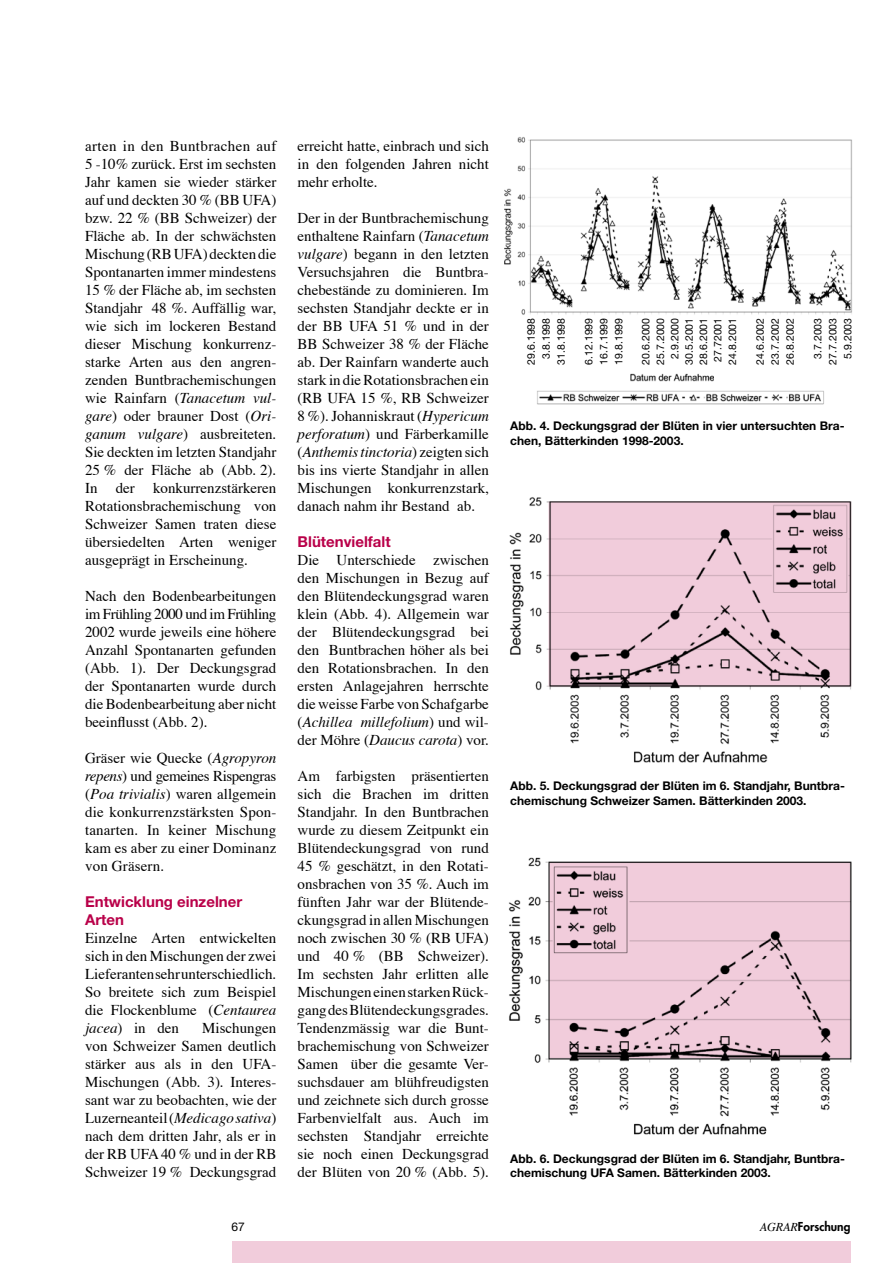
<style>
.page{position:relative;width:893px;height:1263px;background:#fff}
.page>*{position:absolute;margin:0;border:0;box-sizing:border-box;transform-origin:0 0}
.Texte{font:15px/18px "Times";color:#000;text-align:justify}
.Titre_texte{font:700 15px/18px "Helvetica Neue";color:#b90049}
.Légende_photo{font:700 12px/14.4px "Helvetica Neue";color:#000}
.t1{font:800 12px "Futura";color:#000}
.t2{font:12px "Helvetica Neue";color:#000}
.t3{font:10.5px "Helvetica Neue";color:#000}
.s1{font-style:italic}
.s2{font-family:"Times";font-weight:400;font-style:italic}
</style>
<div class="page">
<div style="left:232px;top:1242px;width:618px;height:21px;background:#f1ccdb"></div>
<img style="left:509px;top:497px;width:343px;height:266px">
<img style="left:508px;top:857px;width:344px;height:278px">
<div style="left:549px;top:502px;width:301px;height:184px;background:#f1ccdb"></div>
<div style="left:548px;top:502px;width:303px;height:184px;border:2px solid #f1ccdb"></div>
<div style="left:550px;top:863px;width:300px;height:194px;background:#f1ccdb"></div>
<div style="left:549px;top:862px;width:301px;height:196px;border:2px solid #f1ccdb"></div>
<img style="left:504px;top:137px;width:348px;height:178px">
<img style="left:537px;top:373px;width:287px;height:32px">
<div style="left:715px;top:373px;width:17px;height:9px;background:#fff"></div>
<p class="Texte" style="left:85px;top:137px;width:193px">arten in den Buntbrachen auf 5 -10% zurück. Erst im sechsten Jahr kamen sie wieder stärker auf und deckten 30 % (BB UFA) bzw. 22 % (BB Schweizer) der Fläche ab. In der schwächsten Mischung (RB UFA) deckten die Spontanarten immer mindestens 15 % der Fläche ab, im sechsten Standjahr 48 %. Auffällig war, wie sich im lockeren Bestand dieser Mischung konkurrenz&shy;starke Arten aus den angren&shy;zenden Buntbrachemischungen wie Rainfarn (<span class="s1">Tanacetum vul&shy;gare</span>) oder brauner Dost (<span class="s1">Ori&shy;ganum vulgare</span>) ausbreiteten.<br>Sie deckten im letzten Standjahr 25 % der Fläche ab (Abb. 2).<br>In der konkurrenzstärkeren Rotationsbrachemischung von Schweizer Samen traten diese übersiedelten Arten weniger ausgeprägt in Erscheinung.</p>
<p class="Texte" style="left:85px;top:587px;width:193px">Nach den Bodenbearbeitungen im Frühling 2000 und im Frühling 2002 wurde jeweils eine höhere Anzahl Spontanarten gefunden (Abb. 1). Der Deckungsgrad der Spontanarten wurde durch die Bodenbearbeitung aber nicht beeinflusst (Abb. 2).</p>
<p class="Texte" style="left:85px;top:749px;width:193px">Gräser wie Quecke (<span class="s1">Agropyron repens</span>) und gemeines Rispengras (<span class="s1">Poa trivialis</span>) waren allgemein die konkurrenzstärksten Spon&shy;tanarten. In keiner Mischung kam es aber zu einer Dominanz von Gräsern.</p>
<p class="Titre_texte" style="left:85px;top:892px;width:159px">Entwicklung einzelner<br>Arten</p>
<p class="Texte" style="left:85px;top:928px;width:193px">Einzelne Arten entwickelten sich in den Mischungen der zwei Lieferanten sehr unterschiedlich.<br>So breitete sich zum Beispiel die Flockenblume (<span class="s1">Centaurea jacea</span>) in den</p>
<p class="Texte" style="left:85px;top:1018px;width:193px;text-indent:117px">Mischungen von Schweizer Samen deutlich stärker aus als in den UFA-Mischungen (Abb. 3). Interes&shy;sant war zu beobachten, wie der Luzerneanteil (<span class="s1">Medicago sativa</span>) nach dem dritten Jahr, als er in der RB UFA 40 % und in der RB Schweizer 19 % Deckungsgrad</p>
<p class="Texte" style="left:298px;top:137px;width:193px">erreicht hatte, einbrach und sich in den folgenden Jahren nicht mehr erholte.</p>
<p class="Texte" style="left:298px;top:209px;width:193px">Der in der Buntbrachemischung enthaltene Rainfarn (<span class="s1">Tanacetum vulgare</span>) begann in den letzten Versuchsjahren die Buntbra&shy;chebestände zu dominieren. Im sechsten Standjahr deckte er in der BB UFA 51 % und in der BB Schweizer 38 % der Fläche ab. Der Rainfarn wanderte auch stark in die Rotationsbrachen ein (RB UFA 15 %, RB Schweizer 8 %). Johanniskraut (<span class="s1">Hypericum perforatum</span>) und Färberkamille (<span class="s1">Anthemis tinctoria</span>) zeigten sich bis ins vierte Standjahr in allen Mischungen konkurrenzstark, danach nahm ihr Bestand ab.</p>
<p class="Titre_texte" style="left:298px;top:532px;width:95px">Blütenvielfalt</p>
<p class="Texte" style="left:298px;top:551px;width:193px">Die Unterschiede zwischen den Mischungen in Bezug auf den Blütendeckungsgrad waren klein (Abb. 4). Allgemein war der Blütendeckungsgrad bei den Buntbrachen höher als bei den Rotationsbrachen. In den ersten Anlagejahren herrschte die weisse Farbe von Schafgarbe (<span class="s1">Achillea millefolium</span>) und wil&shy;der Möhre (<span class="s1">Daucus carota</span>) vor.</p>
<p class="Texte" style="left:298px;top:766px;width:193px">Am farbigsten präsentierten sich die Brachen im dritten Standjahr. In den Buntbrachen wurde zu diesem Zeitpunkt ein Blütendeckungsgrad von rund 45 % geschätzt, in den Rotati&shy;onsbrachen von 35 %. Auch im fünften Jahr war der Blütende&shy;ckungsgrad in allen Mischungen noch zwischen 30 % (RB UFA) und 40 % (BB Schweizer).<br>Im sechsten Jahr erlitten alle Mischungen einen starken Rück&shy;gang des Blütendeckungsgrades.<br>Tendenzmässig war die Bunt&shy;brachemischung von Schweizer Samen über die gesamte Ver&shy;suchsdauer am blühfreudigsten und zeichnete sich durch grosse Farbenvielfalt aus. Auch im sechsten Standjahr erreichte sie noch einen Deckungsgrad der Blüten von 20 % (Abb. 5).</p>
<p class="Légende_photo" style="left:510px;top:778px;width:336px">Abb. 5. Deckungsgrad der Blüten im 6. Standjahr, Buntbra&shy;chemischung Schweizer Samen. Bätterkinden 2003.</p>
<p class="t3" style="left:525px;top:365px;width:48px;rotate:-90deg">29.6.1998</p>
<p class="t3" style="left:540px;top:359px;width:42px;rotate:-90deg">3.8.1998</p>
<p class="t3" style="left:555px;top:365px;width:48px;rotate:-90deg">31.8.1998</p>
<p class="t3" style="left:582px;top:365px;width:48px;rotate:-90deg">6.12.1999</p>
<p class="t3" style="left:597px;top:365px;width:48px;rotate:-90deg">16.7.1999</p>
<p class="t3" style="left:612px;top:365px;width:48px;rotate:-90deg">19.8.1999</p>
<p class="t3" style="left:640px;top:365px;width:48px;rotate:-90deg">20.6.2000</p>
<p class="t3" style="left:654px;top:365px;width:48px;rotate:-90deg">25.7.2000</p>
<p class="t3" style="left:668px;top:359px;width:42px;rotate:-90deg">2.9.2000</p>
<p class="t3" style="left:683px;top:365px;width:48px;rotate:-90deg">30.5.2001</p>
<p class="t3" style="left:697px;top:365px;width:48px;rotate:-90deg">28.6.2001</p>
<p class="t3" style="left:712px;top:362px;width:45px;rotate:-90deg">27.72001</p>
<p class="t3" style="left:726px;top:365px;width:48px;rotate:-90deg">24.8.2001</p>
<p class="t3" style="left:754px;top:365px;width:48px;rotate:-90deg">24.6.2002</p>
<p class="t3" style="left:769px;top:365px;width:48px;rotate:-90deg">23.7.2002</p>
<p class="t3" style="left:784px;top:365px;width:48px;rotate:-90deg">26.8.2002</p>
<p class="t3" style="left:811px;top:359px;width:42px;rotate:-90deg">3.7.2003</p>
<p class="t3" style="left:826px;top:365px;width:48px;rotate:-90deg">27.7.2003</p>
<p class="t3" style="left:841px;top:359px;width:42px;rotate:-90deg">5.9.2003</p>
<p class="Légende_photo" style="left:510px;top:419px;width:336px">Abb. 4. Deckungsgrad der Blüten in vier untersuchten Bra&shy;chen, Bätterkinden 1998-2003.</p>
<p class="Légende_photo" style="left:510px;top:1151px;width:336px">Abb. 6. Deckungsgrad der Blüten im 6. Standjahr, Buntbra&shy;chemischung UFA Samen. Bätterkinden 2003.</p>
<p class="t2" style="left:232px;top:1220px;width:15px">67</p>
<p class="t1" style="left:760px;top:1219px;width:92px"><span class="s2">AGRAR</span>Forschung</p>
</div>
